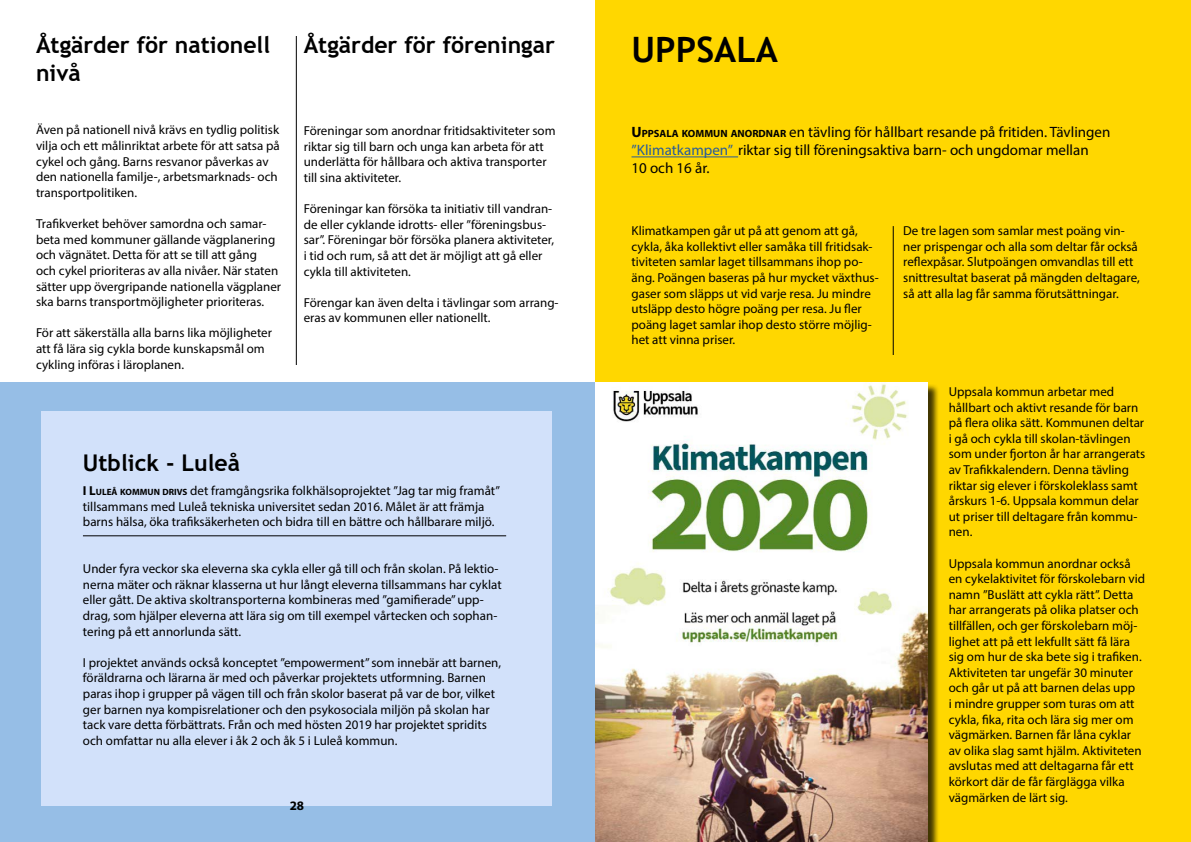
<style>
.page{position:relative;width:1191px;height:842px;background:#fff}
.page>*{position:absolute;margin:0;border:0;box-sizing:border-box;transform-origin:0 0}
.t1{font:700 35px "Trebuchet MS";color:#000}
.t2{font:700 23px/27.6px "Trebuchet MS";color:#000}
.t3{font:15px/18px "Myriad Pro";color:#000}
.t4{font:13px/15.6px "Myriad Pro";color:#000}
.t5{font:700 13px "Myriad Pro";color:#000}
.s1{font-weight:700}
.s2{font-weight:700;font-size:9.1px}
.s3{font-weight:700;font-size:10.5px}
.s4{color:#275b9b}
</style>
<div class="page">
<div style="left:0;top:382px;width:595px;height:460px;background:#96bee6"></div>
<div style="left:595px;top:0;width:596px;height:842px;background:#ffd700"></div>
<hr style="left:631px;top:157px;width:107px;height:1px;background:#275b9b">
<div style="left:42px;top:412px;width:510px;height:394px;background:#d2e1fa"></div>
<div style="left:596px;top:384px;width:344px;height:458px;background:#000;opacity:.75"></div>
<img style="left:595px;top:382px;width:332px;height:460px">
<hr style="left:296px;top:36px;width:1px;height:329px;background:#000">
<hr style="left:83px;top:535px;width:423px;height:1px;background:#000">
<hr style="left:892px;top:226px;width:1px;height:129px;background:#000">
<h2 class="t2" style="left:36px;top:31px;width:236px">Åtgärder för nationell nivå</h2>
<p class="t4" style="left:36px;top:122px;width:245px">Även på nationell nivå krävs en tydlig politisk vilja och ett målinriktat arbete för att satsa på cykel och gång. Barns resvanor påverkas av den nationella familje-, arbetsmarknads- och transportpolitiken.</p>
<p class="t4" style="left:36px;top:216px;width:247px">Trafikverket behöver samordna och samar&shy;beta med kommuner gällande vägplanering och vägnätet. Detta för att se till att gång<br>och cykel prioriteras av alla nivåer. När staten sätter upp övergripande nationella vägplaner ska barns transportmöjligheter prioriteras.</p>
<p class="t4" style="left:36px;top:325px;width:237px">För att säkerställa alla barns lika möjligheter att få lära sig cykla borde kunskapsmål om cykling införas i läroplanen.</p>
<h2 class="t2" style="left:304px;top:31px;width:253px">Åtgärder för föreningar</h2>
<p class="t4" style="left:304px;top:123px;width:253px">Föreningar som anordnar fritidsaktiviteter som riktar sig till barn och unga kan arbeta för att underlätta för hållbara och aktiva transporter till sina aktiviteter.</p>
<p class="t4" style="left:304px;top:201px;width:252px">Föreningar kan försöka ta initiativ till vandran&shy;de eller cyklande idrotts- eller ”föreningsbus&shy;sar”. Föreningar bör försöka planera aktiviteter, i tid och rum, så att det är möjligt att gå eller cykla till aktiviteten.</p>
<p class="t4" style="left:304px;top:294px;width:256px">Förengar kan även delta i tävlingar som arrang&shy;eras av kommunen eller nationellt.</p>
<h2 class="t2" style="left:83px;top:449px;width:158px">Utblick - Luleå</h2>
<p class="t4" style="left:83px;top:483px;width:419px"><span class="s1">I L</span><span class="s2">ULEÅ KOMMUN DRIVS</span> det framgångsrika folkhälsoprojektet ”Jag tar mig framåt” tillsammans med Luleå tekniska universitet sedan 2016. Målet är att främja barns hälsa, öka trafiksäkerheten och bidra till en bättre och hållbarare miljö.</p>
<p class="t4" style="left:83px;top:561px;width:420px">Under fyra veckor ska eleverna ska cykla eller gå till och från skolan. På lektio&shy;nerna mäter och räknar klasserna ut hur långt eleverna tillsammans har cyklat eller gått. De aktiva skoltransporterna kombineras med ”gamifierade” upp&shy;drag, som hjälper eleverna att lära sig om till exempel vårtecken och sophan&shy;tering på ett annorlunda sätt.</p>
<p class="t4" style="left:83px;top:654px;width:420px">I projektet används också konceptet ”empowerment” som innebär att barnen, föräldrarna och lärarna är med och påverkar projektets utformning. Barnen paras ihop i grupper på vägen till och från skolor baserat på var de bor, vilket ger barnen nya kompisrelationer och den psykosociala miljön på skolan har tack vare detta förbättrats. Från och med hösten 2019 har projektet spridits och omfattar nu alla elever i åk 2 och åk 5 i Luleå kommun.</p>
<p class="t5" style="left:290px;top:797px;width:16px">28</p>
<h1 class="t1" style="left:631px;top:28px;width:148px">UPPSALA</h1>
<p class="t3" style="left:631px;top:123px;width:480px"><span class="s1">U</span> <span class="s3">PPSALA KOMMUN ANORDNAR</span> en tävling för hållbart resande på fritiden. Tävlingen <span class="s4">”Klimatkampen”</span> riktar sig till föreningsaktiva barn- och ungdomar mellan<br>10 och 16 år.</p>
<p class="t4" style="left:631px;top:223px;width:249px">Klimatkampen går ut på att genom att gå, cykla, åka kollektivt eller samåka till fritidsak&shy;tiviteten samlar laget tillsammans ihop po&shy;äng. Poängen baseras på hur mycket växthus&shy;gaser som släpps ut vid varje resa. Ju mindre utsläpp desto högre poäng per resa. Ju fler poäng laget samlar ihop desto större möjlig&shy;het att vinna priser.</p>
<p class="t4" style="left:903px;top:223px;width:238px">De tre lagen som samlar mest poäng vin&shy;ner prispengar och alla som deltar får också reflexpåsar. Slutpoängen omvandlas till ett snittresultat baserat på mängden deltagare, så att alla lag får samma förutsättningar.</p>
<p class="t4" style="left:948px;top:384px;width:198px">Uppsala kommun arbetar med hållbart och aktivt resande för barn på flera olika sätt. Kommunen deltar i gå och cykla till skolan-tävlingen som under fjorton år har arrangerats av Trafikkalendern. Denna tävling riktar sig elever i förskoleklass samt årskurs 1-6. Uppsala kommun delar ut priser till deltagare från kommu&shy;nen.</p>
<p class="t4" style="left:948px;top:555px;width:198px">Uppsala kommun anordnar också en cykelaktivitet för förskolebarn vid namn ”Buslätt att cykla rätt”. Detta har arrangerats på olika platser och tillfällen, och ger förskolebarn möj&shy;lighet att på ett lekfullt sätt få lära sig om hur de ska bete sig i trafiken.<br>Aktiviteten tar ungefär 30 minuter och går ut på att barnen delas upp<br>i mindre grupper som turas om att cykla, fika, rita och lära sig mer om vägmärken. Barnen får låna cyklar av olika slag samt hjälm. Aktiviteten avslutas med att deltagarna får ett körkort där de får färglägga vilka vägmärken de lärt sig.</p>
</div>
